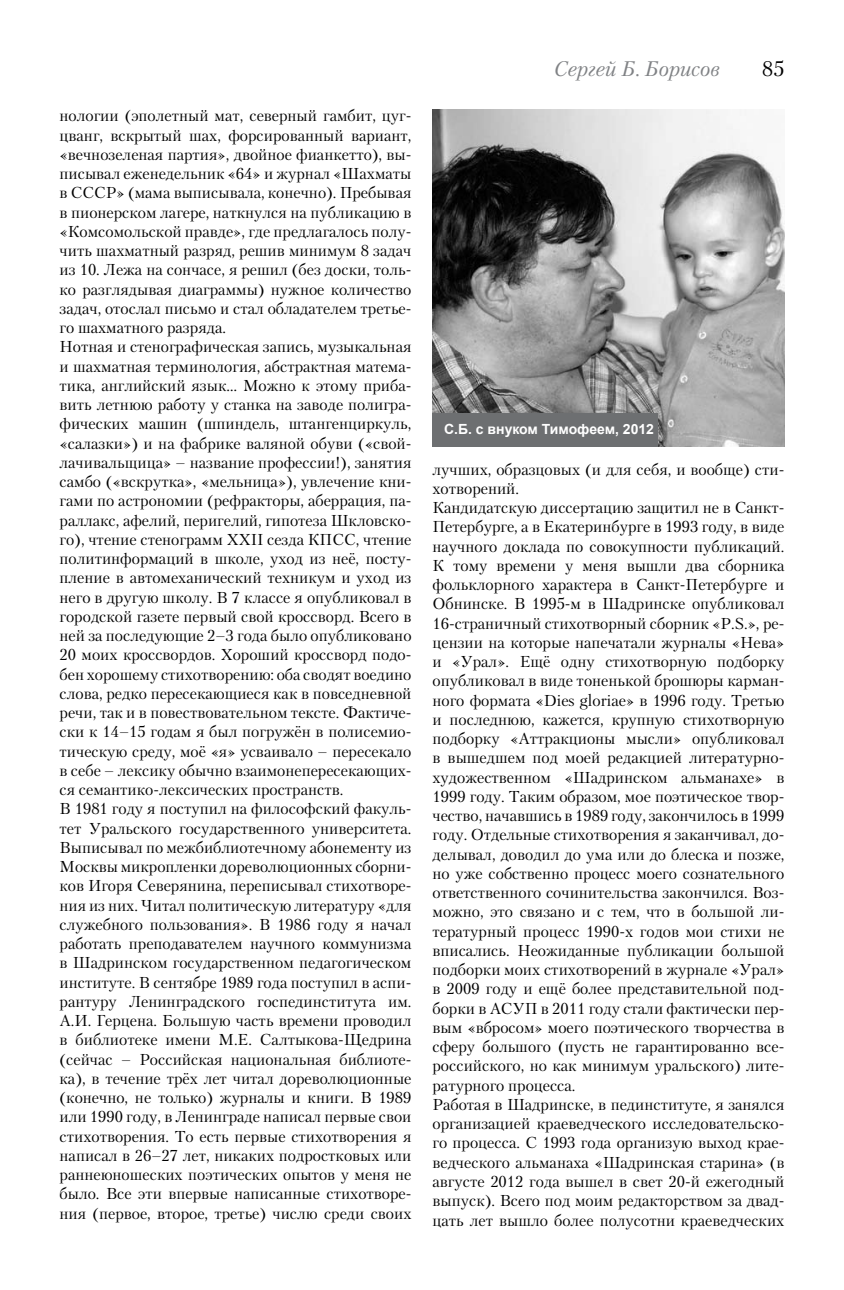
<style>
.page{position:relative;width:844px;height:1290px;background:#fff}
.page>*{position:absolute;margin:0;border:0;box-sizing:border-box;transform-origin:0 0}
.t1{font:italic 21px "Petersburg C";color:#808285}
.t2{font:21px "Petersburg C";color:#000}
.t3{font:15.75px/19.2px "Petersburg C";color:#000}
.t4{font:700 14px "Arial";color:#fff}
</style>
<div class="page">
<img style="left:432px;top:109px;width:352px;height:337px">
<div style="left:432px;top:413px;width:225px;height:33px;background:#6d6f71"></div>
<p class="t3" style="left:60px;top:106px;width:353px">нологии (эполетный мат, северный гамбит, цуг&shy;цванг, вскрытый шах, форсированный вариант, «вечнозеленая партия», двойное фианкетто), вы&shy;писывал еженедельник «64» и журнал «Шахматы в СССР» (мама выписывала, конечно). Пребывая в пионерском лагере, наткнулся на публикацию в «Комсомольской правде», где предлагалось полу&shy;чить шахматный разряд, решив минимум 8 задач из 10. Лежа на сончасе, я решил (без доски, толь&shy;ко разглядывая диаграммы) нужное количество задач, отослал письмо и стал обладателем третье&shy;го шахматного разряда.<br>Нотная и стенографическая запись, музыкальная и шахматная терминология, абстрактная матема&shy;тика, английский язык… Можно к этому приба&shy;вить летнюю работу у станка на заводе полигра&shy;фических машин (шпиндель, штангенциркуль, «салазки») и на фабрике валяной обуви («свой&shy;лачивальщица» – название профессии!), занятия самбо («вскрутка», «мельница»), увлечение кни&shy;гами по астрономии (рефракторы, аберрация, па&shy;раллакс, афелий, перигелий, гипотеза Шкловско&shy;го), чтение стенограмм XXII сезда КПСС, чтение политинформаций в школе, уход из неё, посту&shy;пление в автомеханический техникум и уход из него в другую школу. В 7 классе я опубликовал в городской газете первый свой кроссворд. Всего в ней за последующие 2–3 года было опубликовано 20 моих кроссвордов. Хороший кроссворд подо&shy;бен хорошему стихотворению: оба сводят воедино слова, редко пересекающиеся как в повседневной речи, так и в повествовательном тексте. Фактиче&shy;ски к 14–15 годам я был погружён в полисемио&shy;тическую среду, моё «я» усваивало – пересекало в себе – лексику обычно взаимонепересекающих&shy;ся семантико-лексических пространств.<br>В 1981 году я поступил на философский факуль&shy;тет Уральского государственного университета.<br>Выписывал по межбиблиотечному абонементу из Москвы микропленки дореволюционных сборни&shy;ков Игоря Северянина, переписывал стихотворе&shy;ния из них. Читал политическую литературу «для служебного пользования». В 1986 году я начал работать преподавателем научного коммунизма в Шадринском государственном педагогическом институте. В сентябре 1989 года поступил в аспи&shy;рантуру Ленинградского госпединститута им.<br>А.И. Герцена. Большую часть времени проводил в библиотеке имени М.Е. Салтыкова-Щедрина (сейчас – Российская национальная библиоте&shy;ка), в течение трёх лет читал дореволюционные (конечно, не только) журналы и книги. В 1989 или 1990 году, в Ленинграде написал первые свои стихотворения. То есть первые стихотворения я написал в 26–27 лет, никаких подростковых или раннеюношеских поэтических опытов у меня не было. Все эти впервые написанные стихотворе&shy;ния (первое, второе, третье) числю среди своих</p>
<h1 class="t1" style="left:553px;top:56px;width:168px">Сергей Б. Борисов</h1>
<h1 class="t2" style="left:762px;top:56px;width:24px">85</h1>
<p class="t4" style="left:444px;top:420px;width:211px">С.Б. с внуком Тимофеем, 2012</p>
<p class="t3" style="left:432px;top:459px;width:353px">лучших, образцовых (и для себя, и вообще) сти&shy;хотворений.<br>Кандидатскую диссертацию защитил не в Санкт-Петербурге, а в Екатеринбурге в 1993 году, в виде научного доклада по совокупности публикаций.<br>К тому времени у меня вышли два сборника фольклорного характера в Санкт-Петербурге и Обнинске. В 1995-м в Шадринске опубликовал 16-страничный стихотворный сборник «P.S.», ре&shy;цензии на которые напечатали журналы «Нева» и «Урал». Ещё одну стихотворную подборку опубликовал в виде тоненькой брошюры карман&shy;ного формата «Dies gloriae» в 1996 году. Третью и последнюю, кажется, крупную стихотворную подборку «Аттракционы мысли» опубликовал в вышедшем под моей редакцией литературно&shy;художественном «Шадринском альманахе» в 1999 году. Таким образом, мое поэтическое твор&shy;чество, начавшись в 1989 году, закончилось в 1999 году. Отдельные стихотворения я заканчивал, до&shy;делывал, доводил до ума или до блеска и позже, но уже собственно процесс моего сознательного ответственного сочинительства закончился. Воз&shy;можно, это связано и с тем, что в большой ли&shy;тературный процесс 1990-х годов мои стихи не вписались. Неожиданные публикации большой подборки моих стихотворений в журнале «Урал» в 2009 году и ещё более представительной под&shy;борки в АСУП в 2011 году стали фактически пер&shy;вым «вбросом» моего поэтического творчества в сферу большого (пусть не гарантированно все&shy;российского, но как минимум уральского) лите&shy;ратурного процесса.<br>Работая в Шадринске, в пединституте, я занялся организацией краеведческого исследовательско&shy;го процесса. С 1993 года организую выход крае&shy;ведческого альманаха «Шадринская старина» (в августе 2012 года вышел в свет 20-й ежегодный выпуск). Всего под моим редакторством за двад&shy;цать лет вышло более полусотни краеведческих</p>
</div>
